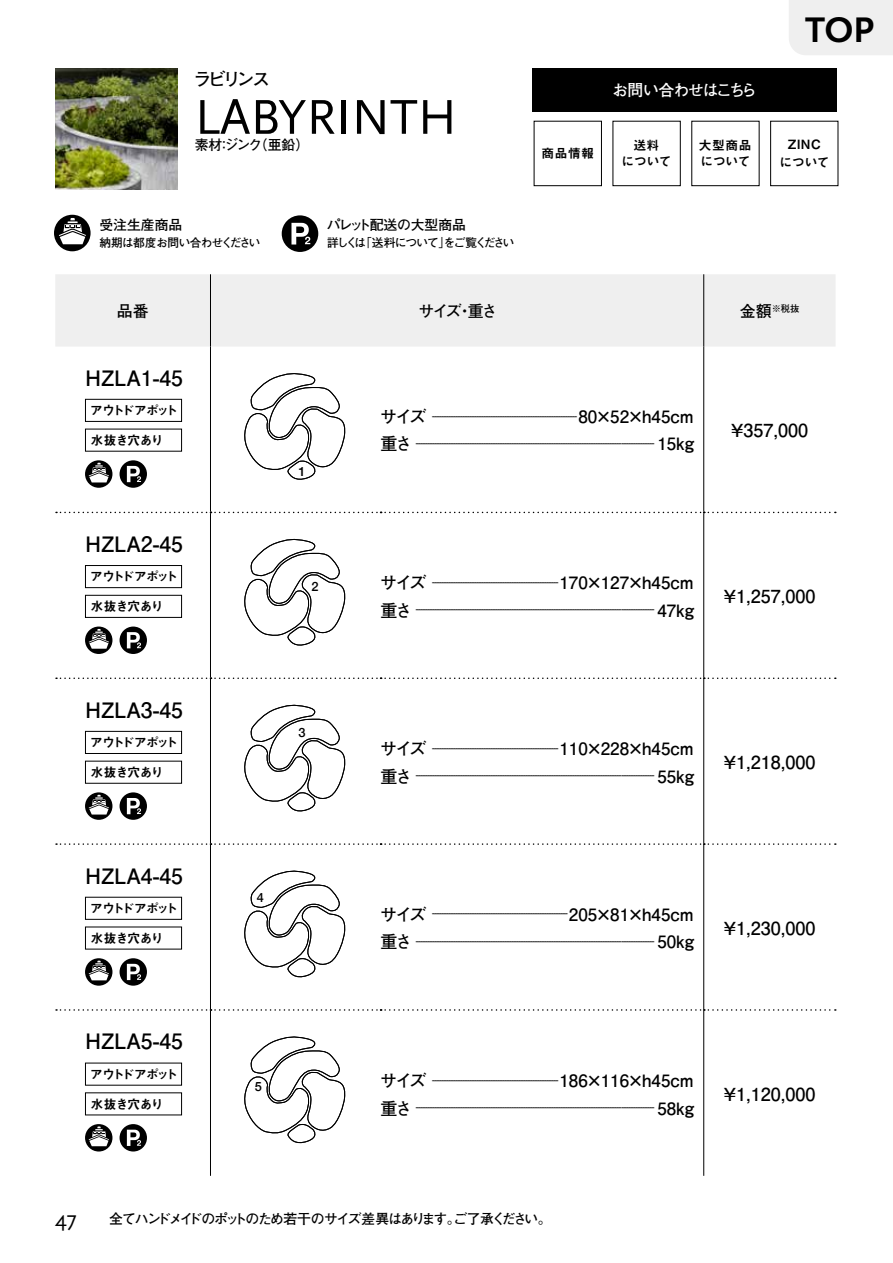
<style>
.page{position:relative;width:893px;height:1263px;background:#fff}
.page>*{position:absolute;margin:0;border:0;box-sizing:border-box;transform-origin:0 0}
.t1{font:51px "Scala Sans Pro";color:#000}
.t2{font:700 37.2px "Scala Sans Pro";color:#000}
.t3{font:22.35px "Scala Sans Pro";color:#000}
.t4{font:700 21.3px "Futo Go B101 Pro";color:#000}
.t5{font:700 18px "Futo Go B101 Pro";color:#000}
.t6{font:700 15.9px "Futo Go B101 Pro";letter-spacing:-.065em;color:#fff}
.t7{font:700 15.9px "Futo Go B101 Pro";letter-spacing:-.125em;color:#000}
.t8{font:700 13.8px "Futo Go B101 Pro";letter-spacing:-.12em;color:#000}
.t9{font:700 13.8px "Futo Go B101 Pro";letter-spacing:-.09em;color:#000}
.t10{font:700 13.8px "Futo Go B101 Pro";letter-spacing:-.02em;color:#000}
.t11{font:12.75px/15.3px "Midashi Go Pro MB31";letter-spacing:-.08em;color:#000;text-align:center}
.t12{font:12.75px "Midashi Go Pro MB31";letter-spacing:-.17em;color:#000}
.t13{font:12.75px/15.3px "Midashi Go Pro MB31";letter-spacing:.01em;color:#000}
.t14{font:500 12.75px "Helvetica Neue";color:#000}
.t15{font:700 11.7px "Futo Go B101 Pro";letter-spacing:-.135em;color:#000}
.t16{font:700 11.7px "Futo Go B101 Pro";letter-spacing:-.07em;color:#000}
.t17{font:700 9.3px "Futo Go B101 Pro";color:#000}
.t18{font:700 8.55px "Futo Go B101 Pro";color:#000}
.s1{font-size:15.9px}
.s2{font-size:16.95px}
</style>
<div class="page">
<div style="left:534px;top:121px;width:68px;height:65px;border:1px solid #000"></div>
<div style="left:612px;top:121px;width:69px;height:65px;border:1px solid #000"></div>
<div style="left:770px;top:121px;width:68px;height:65px;border:1px solid #000"></div>
<div style="left:789px;top:0;width:104px;height:55px;background:#efefef"></div>
<div style="left:532px;top:69px;width:304px;height:43px;background:#000"></div>
<img style="left:55px;top:68px;width:122px;height:122px">
<div style="left:55px;top:274px;width:780px;height:73px;background:#efefef"></div>
<hr style="left:210px;top:274px;width:1px;height:73px;background:#000">
<hr style="left:703px;top:274px;width:1px;height:73px;background:#000">
<hr style="left:210px;top:347px;width:1px;height:165px;background:#000">
<hr style="left:703px;top:347px;width:1px;height:165px;background:#000">
<hr style="left:210px;top:513px;width:1px;height:164px;background:#000">
<hr style="left:703px;top:513px;width:1px;height:164px;background:#000">
<hr style="left:210px;top:679px;width:1px;height:164px;background:#000">
<hr style="left:210px;top:845px;width:1px;height:164px;background:#000">
<hr style="left:210px;top:1011px;width:1px;height:165px;background:#000">
<hr style="left:703px;top:679px;width:1px;height:164px;background:#000">
<hr style="left:703px;top:845px;width:1px;height:164px;background:#000">
<hr style="left:703px;top:1011px;width:1px;height:165px;background:#000">
<svg style="left:56px;top:512px;width:780px;height:1px"></svg>
<svg style="left:56px;top:677px;width:780px;height:2px"></svg>
<svg style="left:56px;top:843px;width:780px;height:2px"></svg>
<svg style="left:56px;top:1009px;width:780px;height:2px"></svg>
<div style="left:85px;top:399px;width:97px;height:23px;border:1px solid #000"></div>
<svg style="left:85px;top:460px;width:27px;height:28px"></svg>
<svg style="left:89px;top:463px;width:20px;height:19px"></svg>
<div style="left:120px;top:460px;width:27px;height:28px;background:#000;border-radius:50%"></div>
<svg style="left:127px;top:466px;width:14px;height:16px"></svg>
<svg style="left:244px;top:373px;width:102px;height:107px"></svg>
<div style="left:85px;top:565px;width:97px;height:23px;border:1px solid #000"></div>
<div style="left:85px;top:595px;width:97px;height:23px;border:1px solid #000"></div>
<div style="left:85px;top:626px;width:27px;height:28px;background:#000;border-radius:50%"></div>
<svg style="left:89px;top:629px;width:20px;height:20px"></svg>
<div style="left:120px;top:626px;width:27px;height:28px;background:#000;border-radius:50%"></div>
<svg style="left:127px;top:632px;width:14px;height:16px"></svg>
<svg style="left:244px;top:538px;width:102px;height:108px"></svg>
<div style="left:85px;top:731px;width:97px;height:23px;border:1px solid #000"></div>
<svg style="left:85px;top:792px;width:27px;height:28px"></svg>
<svg style="left:89px;top:795px;width:20px;height:19px"></svg>
<div style="left:120px;top:792px;width:27px;height:28px;background:#000;border-radius:50%"></div>
<svg style="left:127px;top:798px;width:14px;height:16px"></svg>
<svg style="left:244px;top:704px;width:102px;height:108px"></svg>
<div style="left:85px;top:897px;width:97px;height:23px;border:1px solid #000"></div>
<svg style="left:85px;top:958px;width:27px;height:28px"></svg>
<svg style="left:89px;top:961px;width:20px;height:19px"></svg>
<div style="left:120px;top:958px;width:27px;height:28px;background:#000;border-radius:50%"></div>
<svg style="left:127px;top:964px;width:14px;height:16px"></svg>
<svg style="left:244px;top:870px;width:102px;height:108px"></svg>
<svg style="left:85px;top:1124px;width:27px;height:27px"></svg>
<svg style="left:89px;top:1126px;width:20px;height:20px"></svg>
<div style="left:120px;top:1124px;width:27px;height:27px;background:#000;border-radius:50%"></div>
<svg style="left:127px;top:1130px;width:14px;height:16px"></svg>
<svg style="left:244px;top:1036px;width:102px;height:108px"></svg>
<svg style="left:54px;top:215px;width:37px;height:36px"></svg>
<svg style="left:59px;top:218px;width:27px;height:26px"></svg>
<div style="left:282px;top:215px;width:36px;height:37px;background:#000;border-radius:50%"></div>
<svg style="left:291px;top:223px;width:19px;height:21px"></svg>
<h3 class="t5" style="left:193px;top:65px;width:78px">ラビリンス</h3>
<h1 class="t1" style="left:195px;top:88px;width:264px">LABYRINTH</h1>
<h3 class="t9" style="left:195px;top:134px;width:116px">素材：ジンク（亜鉛）</h3>
<h3 class="t9" style="left:99px;top:214px;width:84px">受注生産商品</h3>
<h3 class="t16" style="left:99px;top:233px;width:163px">納期は都度お問い合わせください</h3>
<h3 class="t10" style="left:327px;top:213px;width:141px">パレット配送の大型商品</h3>
<h3 class="t15" style="left:327px;top:233px;width:189px">詳しくは「送料について」をご覧ください</h3>
<h3 class="t6" style="left:612px;top:77px;width:147px">お問い合わせはこちら</h3>
<h2 class="t2" style="left:805px;top:8px;width:70px">TOP</h2>
<h3 class="t11" style="left:541px;top:144px;width:54px">商品情報</h3>
<h3 class="t11" style="left:622px;top:136px;width:51px">送料<br>について</h3>
<h3 class="t13" style="left:699px;top:136px;width:54px">大型商品について</h3>
<h3 class="t13" style="left:780px;top:133px;width:51px;line-height:18.3px;text-align:center">ZINC<br>について</h3>
<h3 class="t7" style="left:117px;top:299px;width:33px">品番</h3>
<h3 class="t7" style="left:418px;top:299px;width:81px">サイズ・重さ</h3>
<p class="t17" style="left:740px;top:301px;width:61px"><span class="s1">金額</span>※税抜</p>
<h3 class="t4" style="left:85px;top:361px;width:100px">HZLA1-45</h3>
<h3 class="t12" style="left:90px;top:400px;width:89px">アウトドアポット</h3>
<h3 class="t11" style="left:91px;top:431px;width:74px">水抜き穴あり</h3>
<h3 class="t4" style="left:85px;top:527px;width:100px">HZLA2-45</h3>
<h3 class="t12" style="left:90px;top:566px;width:89px">アウトドアポット</h3>
<h3 class="t11" style="left:91px;top:597px;width:74px">水抜き穴あり</h3>
<h3 class="t4" style="left:85px;top:693px;width:100px">HZLA3-45</h3>
<h3 class="t12" style="left:90px;top:732px;width:89px">アウトドアポット</h3>
<h3 class="t11" style="left:91px;top:763px;width:74px">水抜き穴あり</h3>
<h3 class="t4" style="left:85px;top:858px;width:100px">HZLA4-45</h3>
<h3 class="t12" style="left:90px;top:898px;width:89px">アウトドアポット</h3>
<h3 class="t11" style="left:91px;top:929px;width:74px">水抜き穴あり</h3>
<h3 class="t4" style="left:85px;top:1024px;width:100px">HZLA5-45</h3>
<h3 class="t12" style="left:90px;top:1064px;width:89px">アウトドアポット</h3>
<h3 class="t11" style="left:91px;top:1094px;width:74px">水抜き穴あり</h3>
<h3 class="t14" style="left:299px;top:463px;width:9px">1</h3>
<p class="t18" style="left:380px;top:408px;width:315px"><span class="s2">サイズ</span> -------------------------------------------------------------- <span class="s2">80×52×h45cm</span></p>
<p class="t18" style="left:381px;top:436px;width:315px"><span class="s2">重さ</span> ------------------------------------------------------------------------------------------------------ <span class="s2">15kg</span></p>
<h3 class="t5" style="left:731px;top:416px;width:79px">¥357,000</h3>
<h3 class="t14" style="left:311px;top:578px;width:9px">2</h3>
<p class="t18" style="left:380px;top:575px;width:315px"><span class="s2">サイズ</span> ------------------------------------------------------<span class="s2">170×127×h45cm</span></p>
<p class="t18" style="left:381px;top:602px;width:315px"><span class="s2">重さ</span> ------------------------------------------------------------------------------------------------------ <span class="s2">47kg</span></p>
<h3 class="t5" style="left:724px;top:582px;width:93px">¥1,257,000</h3>
<h3 class="t14" style="left:298px;top:724px;width:9px">3</h3>
<h3 class="t14" style="left:257px;top:890px;width:9px">4</h3>
<p class="t18" style="left:380px;top:740px;width:315px"><span class="s2">サイズ</span> ------------------------------------------------------<span class="s2">110×228×h45cm</span></p>
<p class="t18" style="left:381px;top:768px;width:315px"><span class="s2">重さ</span> ------------------------------------------------------------------------------------------------------ <span class="s2">55kg</span></p>
<h3 class="t5" style="left:724px;top:748px;width:93px">¥1,218,000</h3>
<p class="t18" style="left:380px;top:906px;width:315px"><span class="s2">サイズ</span> ---------------------------------------------------------- <span class="s2">205×81×h45cm</span></p>
<p class="t18" style="left:381px;top:934px;width:315px"><span class="s2">重さ</span> ------------------------------------------------------------------------------------------------------ <span class="s2">50kg</span></p>
<h3 class="t5" style="left:724px;top:914px;width:93px">¥1,230,000</h3>
<h3 class="t14" style="left:255px;top:1079px;width:9px">5</h3>
<p class="t18" style="left:380px;top:1072px;width:315px"><span class="s2">サイズ</span> ------------------------------------------------------<span class="s2">186×116×h45cm</span></p>
<p class="t18" style="left:381px;top:1100px;width:315px"><span class="s2">重さ</span> ------------------------------------------------------------------------------------------------------ <span class="s2">58kg</span></p>
<h3 class="t5" style="left:724px;top:1079px;width:93px">¥1,120,000</h3>
<h3 class="t3" style="left:55px;top:1206px;width:23px">47</h3>
<h3 class="t8" style="left:109px;top:1208px;width:444px">全てハンドメイドのポットのため若干のサイズ差異はあります。ご了承ください。</h3>
</div>
